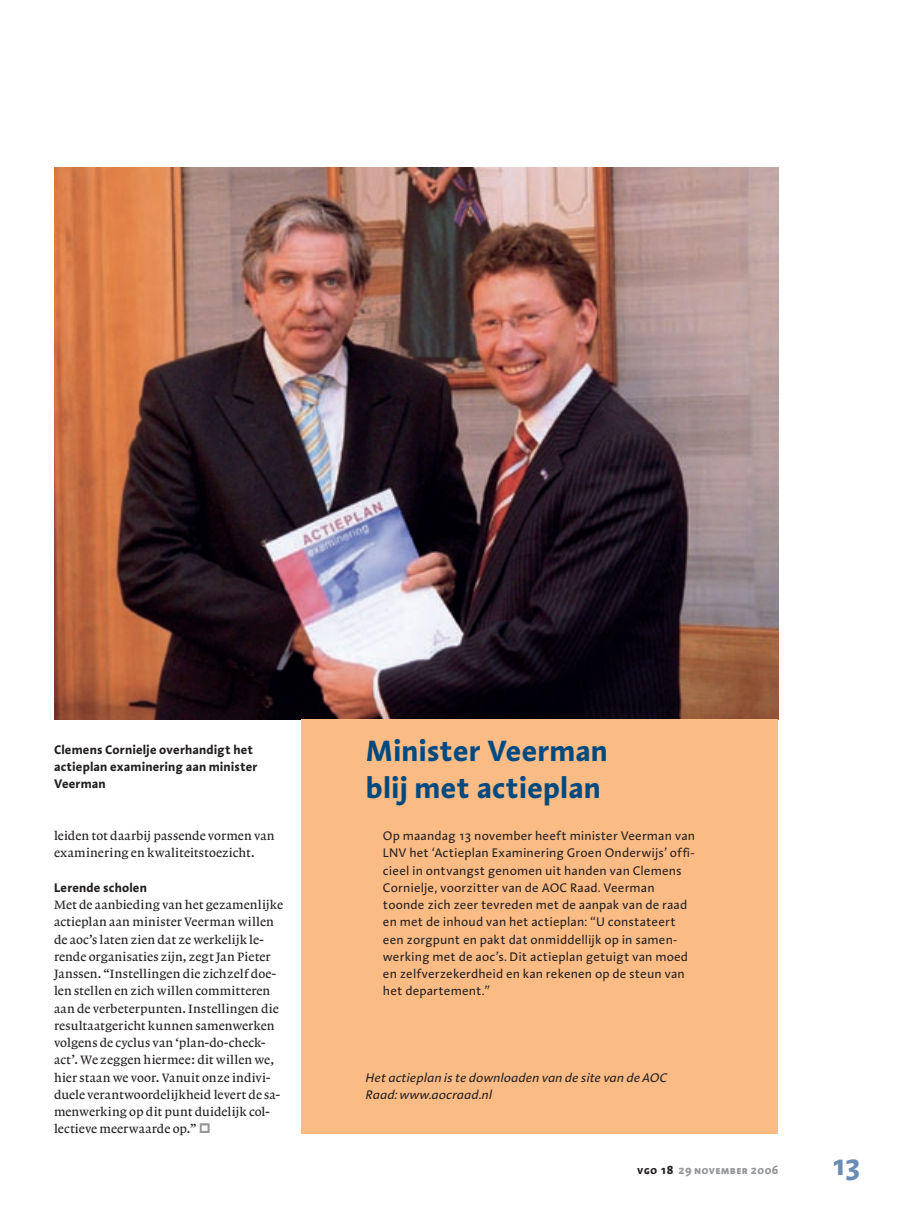
<style>
.page{position:relative;width:915px;height:1212px;background:#fff}
.page>*{position:absolute;margin:0;border:0;box-sizing:border-box;transform-origin:0 0}
.t1{font:700 30px/37.5px "Linotype Aroma";color:#004a7f}
.t2{font:700 30px "Linotype Aroma";color:#688cb6}
.t3{font:500 12.75px/17.2px "Lexicon No 1 Roman A";letter-spacing:.01em;color:#231f20}
.t4{font:12.75px/17.2px "Linotype Aroma";letter-spacing:.005em;color:#231f20}
.t5{font:700 12.75px/17.2px "Linotype Aroma";letter-spacing:.005em;color:#231f20}
.t6{font:italic 12.75px/17.2px "Linotype Aroma";letter-spacing:.005em;color:#231f20}
.t7{font:700 12px "Linotype Aroma SC";letter-spacing:.02em;color:#939598}
.s1{color:#231f20}
</style>
<div class="page">
<img style="left:54px;top:167px;width:724px;height:552px">
<div style="left:301px;top:719px;width:477px;height:414px;background:#fbbb85"></div>
<p class="t5" style="left:54px;top:740px;width:205px">Clemens Cornielje overhandigt het actieplan examinering aan minister<br>Veerman</p>
<h1 class="t1" style="left:366px;top:730px;width:243px">Minister Veerman blij met actieplan</h1>
<p class="t4" style="left:383px;top:827px;width:313px">Op maandag 13 november heeft minister Veerman van LNV het ‘Actieplan Examinering Groen Onderwijs’ offi&shy;cieel in ontvangst genomen uit handen van Clemens Cornielje, voorzitter van de AOC Raad. Veerman toonde zich zeer tevreden met de aanpak van de raad en met de inhoud van het actieplan: “U constateert een zorgpunt en pakt dat onmiddellijk op in samen&shy;werking met de aoc’s. Dit actieplan getuigt van moed en zelfverzekerdheid en kan rekenen op de steun van het departement.”</p>
<p class="t3" style="left:54px;top:827px;width:222px">leiden tot daarbij passende vormen van examinering en kwaliteitstoezicht.</p>
<p class="t5" style="left:54px;top:878px;width:94px">Lerende scholen</p>
<p class="t3" style="left:54px;top:896px;width:230px">Met de aanbieding van het gezamenlijke actieplan aan minister Veerman willen de aoc’s laten zien dat ze werkelijk le&shy;rende organisaties zijn, zegt Jan Pieter Janssen. “Instellingen die zichzelf doe&shy;len stellen en zich willen committeren aan de verbeterpunten. Instellingen die resultaatgericht kunnen samenwerken volgens de cyclus van ‘plan-do-check&shy;act’. We zeggen hiermee: dit willen we, hier staan we voor. Vanuit onze indivi&shy;duele verantwoordelijkheid levert de sa&shy;menwerking op dit punt duidelijk col&shy;lectieve meerwaarde op.”</p>
<p class="t6" style="left:366px;top:1068px;width:303px">Het actieplan is te downloaden van de site van de AOC<br>Raad: www.aocraad.nl</p>
<p class="t7" style="left:637px;top:1162px;width:143px"><span class="s1">vgo 18</span> 29 november 2006</p>
<h1 class="t2" style="left:830px;top:1144px;width:28px">13</h1>
</div>
